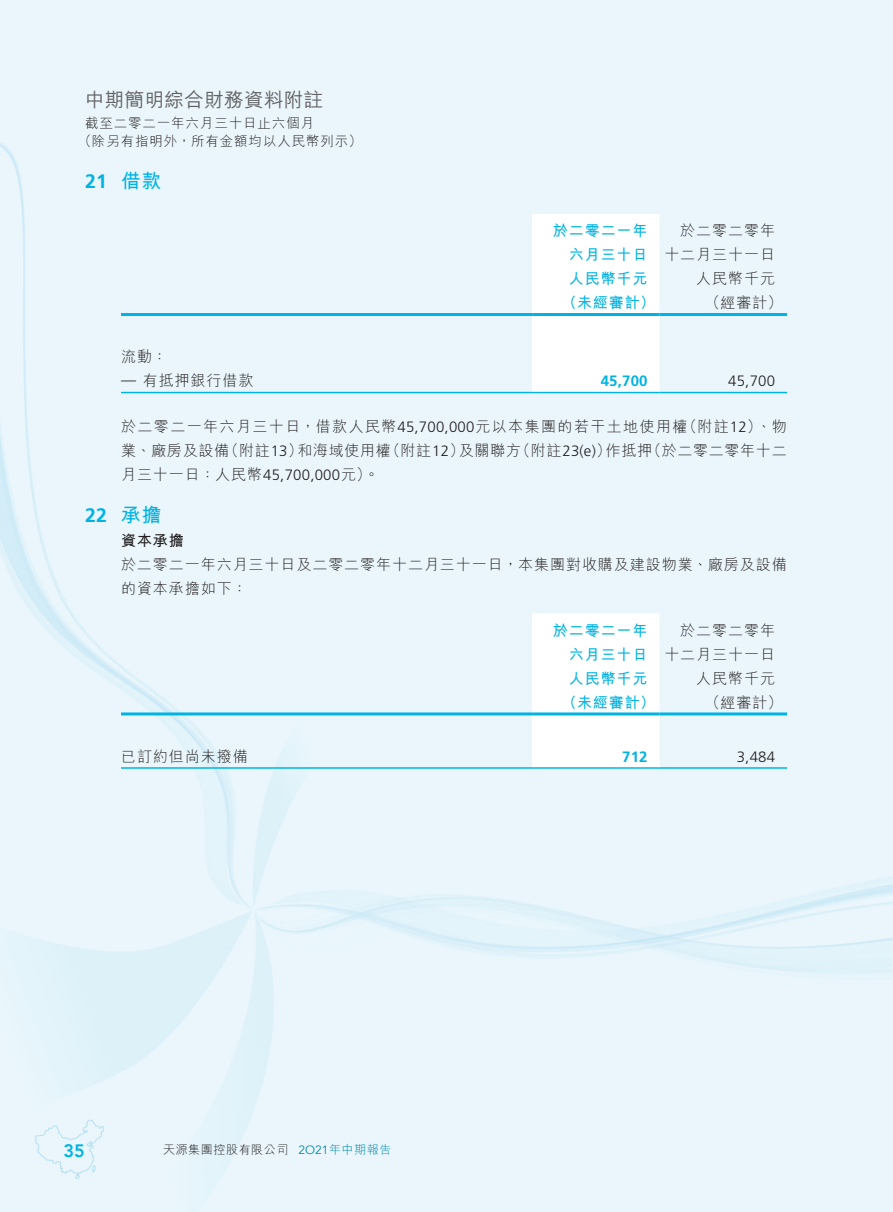
<style>
.page{position:relative;width:893px;height:1212px;background:#fff}
.page>*{position:absolute;margin:0;border:0;box-sizing:border-box;transform-origin:0 0}
.t1{font:500 19.5px "M Hei HK";letter-spacing:.02em;color:#636366}
._03_H1{font:700 19.5px "M Hei HK";color:#00b3e4}
._03_H1-2{font:700 19.5px "Frutiger LT Std";color:#00b3e4}
.t2{font:800 18px "Avenir";color:#00b3e4}
._12___P2{font:300 15px/24px "M Hei HK";letter-spacing:.065em;color:#231f20}
._12___P2-2{font:300 15px/24px "M Hei HK";letter-spacing:.095em;color:#231f20}
._01_Body_Text{font:300 15px/24px "M Hei HK";letter-spacing:.065em;color:#231f20;text-align:right}
._01_Body_Text-2{font:700 15px/24px "M Hei HK";letter-spacing:.065em;color:#00b3e4;text-align:right}
._15_Table_Stub{font:300 15px "M Hei HK";letter-spacing:.065em;color:#231f20}
._01_Body_Text-3{font:300 15px "Frutiger LT Std";letter-spacing:.015em;color:#231f20}
._01_Body_Text-4{font:700 15px "Frutiger LT Std";letter-spacing:.015em;color:#00b3e4}
._12___P2-3{font:300 15px "Frutiger LT Std";color:#231f20}
._04___H2{font:700 15px "M Hei HK";color:#231f20}
._15_Table_Stub-2{font:300 15px "Frutiger LT Std";color:#231f20}
.t3{font:300 13.5px/18px "M Hei HK";letter-spacing:.065em;color:#231f20}
.t4{font:300 12px "M Hei HK";letter-spacing:.05em;color:#231f20}
.t5{font:300 12px "M Hei HK";letter-spacing:.05em;color:#0088ac}
.s1{font-family:"Frutiger LT Std"}
.s2{font-family:"M Hei HK"}
.s3{font-family:"Avenir";font-weight:400}
</style>
<div class="page">
<svg style="left:532px;top:214px;width:128px;height:178px"></svg>
<hr style="left:121px;top:313px;width:411px;height:3px;background:#00b3e4">
<hr style="left:532px;top:313px;width:128px;height:3px;background:#00b3e4">
<hr style="left:660px;top:313px;width:127px;height:3px;background:#00b3e4">
<hr style="left:121px;top:392px;width:411px;height:1px;background:#00b3e4">
<hr style="left:532px;top:392px;width:128px;height:1px;background:#00b3e4">
<hr style="left:660px;top:392px;width:127px;height:1px;background:#00b3e4">
<svg style="left:532px;top:613px;width:128px;height:154px"></svg>
<hr style="left:121px;top:712px;width:411px;height:3px;background:#00b3e4">
<hr style="left:532px;top:712px;width:128px;height:3px;background:#00b3e4">
<hr style="left:660px;top:712px;width:127px;height:3px;background:#00b3e4">
<hr style="left:121px;top:767px;width:411px;height:2px;background:#00b3e4">
<hr style="left:532px;top:767px;width:128px;height:2px;background:#00b3e4">
<hr style="left:660px;top:767px;width:127px;height:2px;background:#00b3e4">
<h1 class="t1" style="left:85px;top:86px;width:240px">中期簡明綜合財務資料附註</h1>
<p class="t3" style="left:78px;top:113px;width:285px;text-indent:7px">截至二零二一年六月三十日止六個月<br>（除另有指明外，所有金額均以人民幣列示(</p>
<p class="_03_H1-2" style="left:85px;top:169px;width:23px">21</p>
<p class="_03_H1" style="left:121px;top:166px;width:42px">借款</p>
<p class="_01_Body_Text-2" style="left:553px;top:217px;width:96px">於二零二一年六月三十日</p>
<p class="_01_Body_Text" style="left:664px;top:218px;width:112px">於二零二零年十二月三十一日</p>
<p class="_01_Body_Text" style="left:696px;top:266px;width:80px">人民幣千元</p>
<p class="_01_Body_Text-2" style="left:569px;top:265px;width:80px">人民幣千元</p>
<p class="_01_Body_Text-2" style="left:562px;top:289px;width:95px">（未經審計）</p>
<p class="_01_Body_Text" style="left:705px;top:290px;width:79px">（經審計(</p>
<p class="_03_H1-2" style="left:85px;top:503px;width:23px">22</p>
<p class="_15_Table_Stub" style="left:121px;top:346px;width:48px">流動：</p>
<p class="_15_Table_Stub" style="left:143px;top:370px;width:112px">有抵押銀行借款</p>
<p class="_15_Table_Stub-2" style="left:121px;top:371px;width:16px">—</p>
<p class="_01_Body_Text-4" style="left:601px;top:372px;width:48px">45,700</p>
<p class="_01_Body_Text-3" style="left:728px;top:372px;width:48px">45,700</p>
<p class="_12___P2" style="left:682px;top:413px;width:106px">（附註<span class="s1">12</span>）、物</p>
<p class="_12___P2-2" style="left:647px;top:413px;width:142px;text-indent:-526px">於二零二一年六月三十日，借款人民幣<span class="s1">45,700,000</span>元以本集團的若干土地使用權<br>（於二零二零年十二</p>
<p class="_12___P2" style="left:224px;top:437px;width:80px">（附註<span class="s1">13</span>）</p>
<p class="_12___P2" style="left:297px;top:437px;width:95px">和海域使用權</p>
<p class="_12___P2" style="left:385px;top:437px;width:80px">（附註<span class="s1">12</span>）</p>
<p class="_12___P2-3" style="left:516px;top:442px;width:97px"><span class="s2">（附註</span>23 e( )<span class="s2">）</span></p>
<p class="_12___P2" style="left:121px;top:437px;width:259px">業、廠房及設備<br>月三十一日：人民幣<span class="s1">45,700,000</span>元。(</p>
<p class="_03_H1" style="left:121px;top:500px;width:42px">承擔</p>
<p class="_12___P2" style="left:459px;top:437px;width:64px">及關聯方</p>
<p class="_12___P2" style="left:606px;top:437px;width:48px">作抵押</p>
<p class="_04___H2" style="left:121px;top:529px;width:64px">資本承擔</p>
<p class="_12___P2" style="left:121px;top:551px;width:667px">於二零二一年六月三十日及二零二零年十二月三十一日，本集團對收購及建設物業、廠房及設備的資本承擔如下：</p>
<p class="_01_Body_Text-2" style="left:553px;top:617px;width:96px">於二零二一年六月三十日</p>
<p class="_01_Body_Text" style="left:664px;top:617px;width:112px">於二零二零年十二月三十一日</p>
<p class="_01_Body_Text" style="left:696px;top:665px;width:80px">人民幣千元</p>
<p class="_01_Body_Text-2" style="left:569px;top:665px;width:80px">人民幣千元</p>
<p class="_01_Body_Text-2" style="left:562px;top:689px;width:95px">（未經審計）</p>
<p class="_01_Body_Text" style="left:705px;top:689px;width:79px">（經審計(</p>
<p class="_15_Table_Stub" style="left:121px;top:745px;width:128px">已訂約但尚未撥備</p>
<p class="_01_Body_Text-4" style="left:622px;top:747px;width:27px">712</p>
<p class="_01_Body_Text-3" style="left:737px;top:748px;width:40px">3,484</p>
<p class="t2" style="left:63px;top:1136px;width:23px">35</p>
<p class="t4" style="left:163px;top:1141px;width:127px">天源集團控股有限公司</p>
<p class="t5" style="left:298px;top:1141px;width:95px"><span class="s3">O2 21</span>年中期報告</p>
</div>
